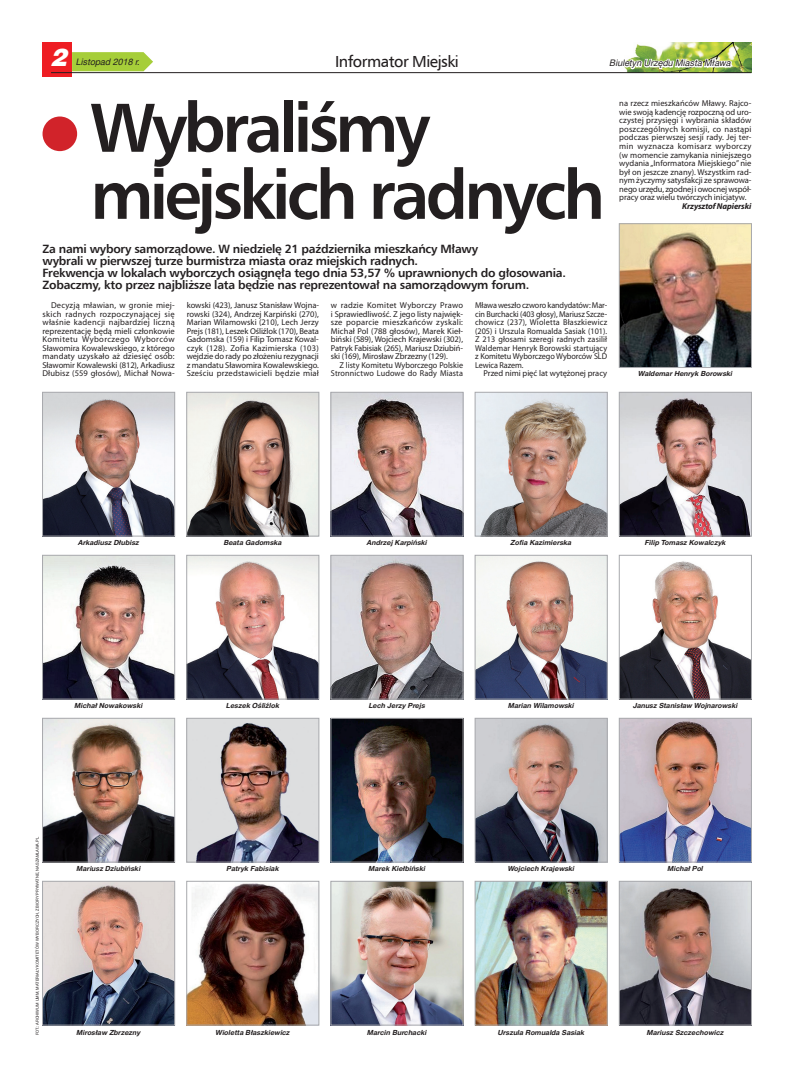
<style>
.page{position:relative;width:794px;height:1078px;background:#fff}
.page>*{position:absolute;margin:0;border:0;box-sizing:border-box;transform-origin:0 0}
.t1{font:700 69px/67px "Humnst 777 EU";letter-spacing:-.06em;color:#231f20}
.t2{font:italic 24px "Switzer EFN Black";color:#fff}
.t3{font:16px "Humnst 777 EU";letter-spacing:-.03em;color:#231f20}
.t4{font:700 12px/12px "Humnst 777 EU";letter-spacing:-.02em;color:#231f20}
.t5{font:italic 9px "Switzer EFN";color:#231f20}
.t6{font:8.5px/8.5px "Myriad Pro";letter-spacing:-.01em;color:#231f20;text-align:justify}
.t7{font:8.5px/8.5px "Myriad Pro";letter-spacing:-.01em;color:#231f20;text-align:right;scale:.96 1}
.t8{font:italic 700 8.5px "Myriad Pro";letter-spacing:-.01em;color:#231f20}
.t9{font:italic 700 7px "Switzer EFN";color:#231f20}
.t10{font:4px "Switzer EFN";color:#231f20}
</style>
<div class="page">
<img style="left:733px;top:43px;width:18px;height:29px">
<svg style="left:72px;top:52px;width:81px;height:19px;background:#abd145"></svg>
<div style="left:43px;top:43px;width:29px;height:34px;background:#ee1d23"></div>
<svg style="left:607px;top:42px;width:126px;height:32px"></svg>
<hr style="left:51px;top:72px;width:700px;height:1px;background:#231f20">
<div style="left:43px;top:116px;width:34px;height:35px;background:#d1232a;border-radius:50%"></div>
<img style="left:44px;top:394px;width:129px;height:140px">
<div style="left:42px;top:392px;width:133px;height:144px;border:1px solid #a8a9ad"></div>
<img style="left:44px;top:557px;width:129px;height:140px">
<div style="left:42px;top:555px;width:133px;height:144px;border:1px solid #a8a9ad"></div>
<img style="left:44px;top:719px;width:129px;height:141px">
<div style="left:42px;top:717px;width:133px;height:145px;border:1px solid #a8a9ad"></div>
<img style="left:44px;top:882px;width:129px;height:141px">
<div style="left:42px;top:880px;width:133px;height:145px;border:1px solid #a8a9ad"></div>
<img style="left:188px;top:394px;width:129px;height:140px">
<div style="left:186px;top:392px;width:133px;height:144px;border:1px solid #a8a9ad"></div>
<img style="left:188px;top:557px;width:129px;height:140px">
<div style="left:186px;top:555px;width:133px;height:144px;border:1px solid #a8a9ad"></div>
<img style="left:188px;top:719px;width:129px;height:141px">
<div style="left:186px;top:717px;width:133px;height:145px;border:1px solid #a8a9ad"></div>
<img style="left:188px;top:882px;width:129px;height:141px">
<div style="left:186px;top:880px;width:133px;height:145px;border:1px solid #a8a9ad"></div>
<img style="left:333px;top:394px;width:128px;height:140px">
<div style="left:331px;top:392px;width:132px;height:144px;border:1px solid #a8a9ad"></div>
<img style="left:333px;top:557px;width:128px;height:140px">
<div style="left:331px;top:555px;width:132px;height:144px;border:1px solid #a8a9ad"></div>
<img style="left:333px;top:719px;width:128px;height:141px">
<div style="left:331px;top:717px;width:132px;height:145px;border:1px solid #a8a9ad"></div>
<img style="left:333px;top:882px;width:128px;height:141px">
<div style="left:331px;top:880px;width:132px;height:145px;border:1px solid #a8a9ad"></div>
<img style="left:477px;top:394px;width:128px;height:140px">
<div style="left:475px;top:392px;width:132px;height:144px;border:1px solid #a8a9ad"></div>
<img style="left:477px;top:557px;width:128px;height:140px">
<div style="left:475px;top:555px;width:132px;height:144px;border:1px solid #a8a9ad"></div>
<img style="left:477px;top:719px;width:128px;height:141px">
<div style="left:475px;top:717px;width:132px;height:145px;border:1px solid #a8a9ad"></div>
<img style="left:477px;top:882px;width:128px;height:141px">
<div style="left:475px;top:880px;width:132px;height:145px;border:1px solid #a8a9ad"></div>
<img style="left:621px;top:394px;width:128px;height:140px">
<div style="left:619px;top:392px;width:132px;height:144px;border:1px solid #a8a9ad"></div>
<img style="left:621px;top:225px;width:128px;height:140px">
<div style="left:619px;top:223px;width:132px;height:144px;border:1px solid #a8a9ad"></div>
<img style="left:621px;top:561px;width:128px;height:136px">
<div style="left:619px;top:555px;width:132px;height:144px;border:1px solid #a8a9ad"></div>
<img style="left:621px;top:719px;width:128px;height:141px">
<div style="left:619px;top:717px;width:132px;height:145px;border:1px solid #a8a9ad"></div>
<img style="left:621px;top:882px;width:128px;height:141px">
<div style="left:619px;top:880px;width:132px;height:145px;border:1px solid #a8a9ad"></div>
<h2 class="t2" style="left:51px;top:43px;width:18px">2</h2>
<p class="t5" style="left:76px;top:56px;width:65px">Listopad 2018 r.</p>
<h3 class="t3" style="left:335px;top:51px;width:125px">Informator Miejski</h3>
<p class="t5" style="left:609px;top:58px;width:123px">Biuletyn Urzędu Miasta Mława</p>
<h1 class="t1" style="left:90px;top:93px;width:516px">Wybraliśmy miejskich radnych</h1>
<p class="t6" style="left:619px;top:99px;width:134px">na rzecz mieszkańców Mławy. Rajco&shy;wie swoją kadencję rozpoczną od uro&shy;czystej przysięgi i wybrania składów poszczególnych komisji, co nastąpi podczas pierwszej sesji rady. Jej ter&shy;min wyznacza komisarz wyborczy (w momencie zamykania niniejszego wydania „Informatora Miejskiego” nie był on jeszcze znany). Wszystkim rad&shy;nym życzymy satysfakcji ze sprawowa&shy;nego urzędu, zgodnej i owocnej współ&shy;pracy oraz wielu twórczych inicjatyw.</p>
<p class="t8" style="left:682px;top:200px;width:71px">Krzysztof Napierski</p>
<p class="t4" style="left:43px;top:242px;width:525px">Za nami wybory samorządowe. W niedzielę 21 października mieszkańcy Mławy<br>wybrali w pierwszej turze burmistrza miasta oraz miejskich radnych.<br>Frekwencja w lokalach wyborczych osiągnęła tego dnia 53,57 % uprawnionych do głosowania.<br>Zobaczmy, kto przez najbliższe lata będzie nas reprezentował na samorządowym forum.</p>
<p class="t6" style="left:43px;top:301px;width:134px;text-indent:8px">Decyzją mławian, w gronie miej&shy;skich radnych rozpoczynającej się właśnie kadencji najbardziej liczną reprezentację będą mieli członkowie Komitetu Wyborczego Wyborców Sławomira Kowalewskiego, z którego mandaty uzyskało aż dziesięć osób:<br>Sławomir Kowalewski (812), Arkadiusz Dłubisz (559 głosów), Michał Nowa-</p>
<p class="t6" style="left:187px;top:301px;width:134px">kowski (423), Janusz Stanisław Wojna&shy;rowski (324), Andrzej Karpiński (270), Marian Wilamowski (210), Lech Jerzy Prejs (181), Leszek Ośliźlok (170), Beata Gadomska (159) i Filip Tomasz Kowal&shy;czyk (128). Zofia Kazimierska (103) wejdzie do rady po złożeniu rezygnacji z mandatu Sławomira Kowalewskiego.<br>Sześciu przedstawicieli będzie miał</p>
<p class="t6" style="left:331px;top:301px;width:134px">w radzie Komitet Wyborczy Prawo i Sprawiedliwość. Z jego listy najwięk&shy;sze poparcie mieszkańców zyskali:<br>Michał Pol (788 głosów), Marek Kieł&shy;biński (589), Wojciech Krajewski (302), Patryk Fabisiak (265), Mariusz Dziubiń&shy;ski (169), Mirosław Zbrzezny (129).</p>
<p class="t7" style="left:331px;top:360px;width:139px">Z listy Komitetu Wyborczego Polskie<br>Stronnictwo Ludowe do Rady Miasta</p>
<p class="t7" style="left:475px;top:301px;width:139px;text-align:justify">Mława weszło czworo kandydatów: Mar&shy;cin Burchacki (403 głosy), Mariusz Szcze&shy;chowicz (237), Wioletta Błaszkiewicz (205) i Urszula Romualda Sasiak (101).<br>Z 213 głosami szeregi radnych zasilił Waldemar Henryk Borowski startujący z Komitetu Wyborczego Wyborców SLD Lewica Razem.</p>
<p class="t6" style="left:483px;top:369px;width:125px">Przed nimi pięć lat wytężonej pracy</p>
<p class="t9" style="left:638px;top:369px;width:96px">Waldemar Henryk Borowski</p>
<p class="t9" style="left:78px;top:538px;width:63px">Arkadiusz Dłubisz</p>
<p class="t9" style="left:224px;top:538px;width:60px">Beata Gadomska</p>
<p class="t9" style="left:367px;top:538px;width:62px">Andrzej Karpiński</p>
<p class="t9" style="left:510px;top:538px;width:63px">Zofia Kazimierska</p>
<p class="t9" style="left:645px;top:538px;width:82px">Filip Tomasz Kowalczyk</p>
<p class="t9" style="left:75px;top:701px;width:69px">Michał Nowakowski</p>
<p class="t9" style="left:226px;top:701px;width:55px">Leszek Ośliźlok</p>
<p class="t9" style="left:369px;top:701px;width:58px">Lech Jerzy Prejs</p>
<p class="t9" style="left:508px;top:701px;width:68px">Marian Wilamowski</p>
<p class="t9" style="left:633px;top:701px;width:106px">Janusz Stanisław Wojnarowski</p>
<p class="t10" style="left:35px;top:1035px;width:200px;rotate:-90deg">fot.: archiwum UMM, materiały komitetów wyborczych, zbiory prywatne, Naszamlawa.pl</p>
<p class="t9" style="left:77px;top:864px;width:65px">Mariusz Dziubiński</p>
<p class="t9" style="left:227px;top:864px;width:54px">Patryk Fabisiak</p>
<p class="t9" style="left:368px;top:864px;width:58px">Marek Kiełbiński</p>
<p class="t9" style="left:508px;top:864px;width:68px">Wojciech Krajewski</p>
<p class="t9" style="left:667px;top:864px;width:37px">Michał Pol</p>
<p class="t9" style="left:77px;top:1028px;width:66px">Mirosław Zbrzezny</p>
<p class="t9" style="left:216px;top:1028px;width:76px">Wioletta Błaszkiewicz</p>
<p class="t9" style="left:367px;top:1028px;width:61px">Marcin Burchacki</p>
<p class="t9" style="left:498px;top:1028px;width:88px">Urszula Romualda Sasiak</p>
<p class="t9" style="left:647px;top:1028px;width:79px">Mariusz Szczechowicz</p>
</div>
